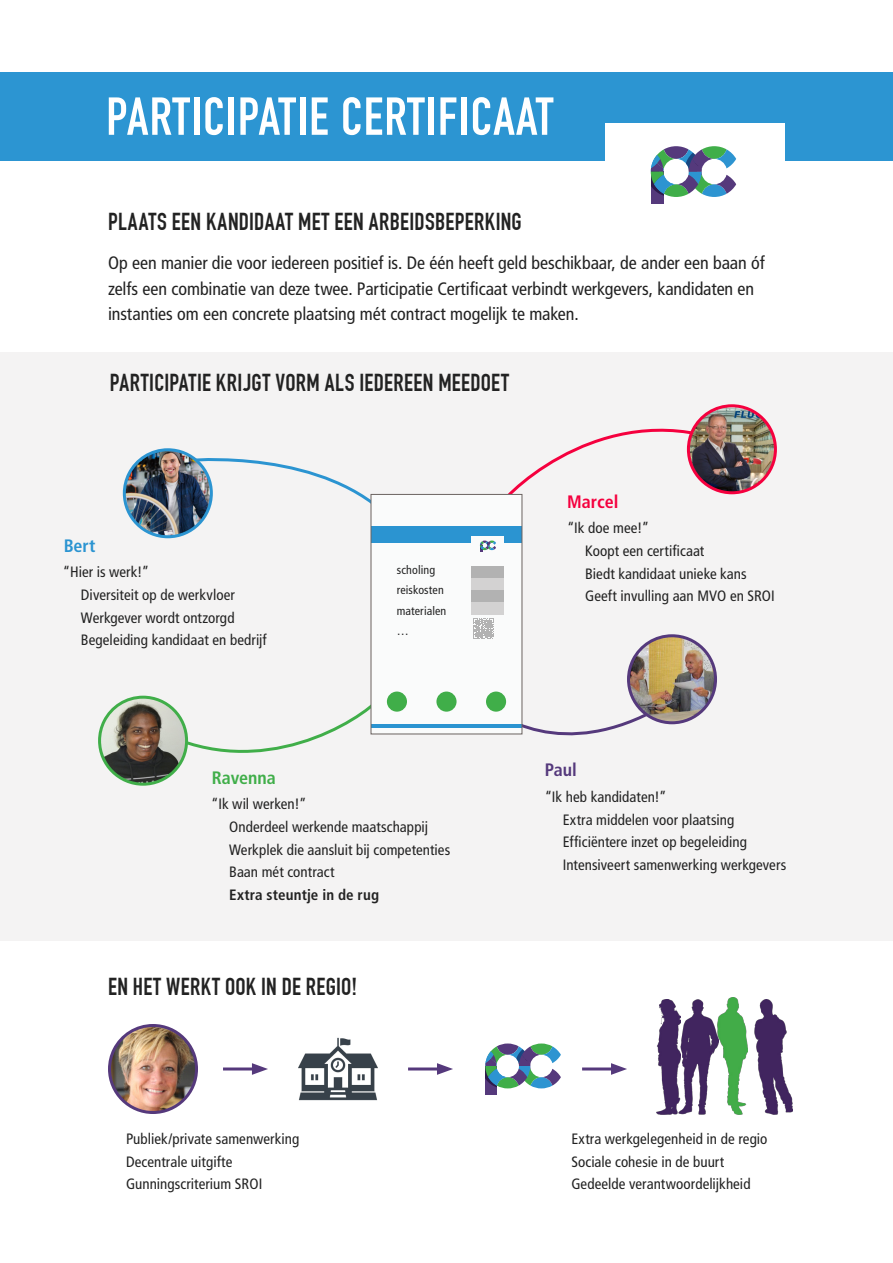
<style>
.page{position:relative;width:893px;height:1263px;background:#fff}
.page>*{position:absolute;margin:0;border:0;box-sizing:border-box;transform-origin:0 0}
.Chapter_Title{font:700 52.5px "DIN Condensed";letter-spacing:.025em;color:#fff}
.Header_1{font:700 24px "DIN Condensed";letter-spacing:.02em;color:#222}
.Paragraaf{font:condensed 18px/25.5px "Frutiger LT Std";letter-spacing:-.005em;color:#222}
.Paragraaf-2{font:700 condensed 18px "Frutiger LT Std";color:#40ae49}
.Paragraaf-3{font:700 condensed 18px "Frutiger LT Std";color:#f5003e}
.Paragraaf-4{font:700 condensed 18px "Frutiger LT Std";color:#2b94d1}
.Paragraaf-5{font:700 condensed 18px "Frutiger LT Std";color:#55397c}
.Small_Quote{font:condensed 15px "Frutiger LT Std";letter-spacing:.005em;color:#222}
.t1{font:700 condensed 15px "Frutiger LT Std";letter-spacing:.01em;color:#222}
.Small_Quote-2{font:condensed 12px "Frutiger LT Std";letter-spacing:.01em;color:#222}
</style>
<div class="page">
<div style="left:0;top:72px;width:893px;height:88px;background:#2c95d2"></div>
<div style="left:606px;top:123px;width:179px;height:68px;background:#fff"></div>
<svg style="left:714px;top:175px;width:22px;height:19px"></svg>
<div style="left:651px;top:172px;width:12px;height:32px;background:#55397c"></div>
<svg style="left:651px;top:146px;width:75px;height:51px"></svg>
<svg style="left:692px;top:149px;width:22px;height:19px"></svg>
<svg style="left:714px;top:149px;width:22px;height:19px"></svg>
<div style="left:0;top:352px;width:893px;height:589px;background:#f4f3f3"></div>
<div style="left:371px;top:494px;width:151px;height:240px;background:#fafbfb"></div>
<div style="left:371px;top:526px;width:151px;height:16px;background:#2b94d1"></div>
<hr style="left:371px;top:724px;width:151px;height:4px;background:#2b94d1">
<div style="left:472px;top:536px;width:32px;height:12px;background:#fafbfb"></div>
<svg style="left:480px;top:540px;width:16px;height:11px"></svg>
<div style="left:472px;top:566px;width:32px;height:12px;background:#b2b2b2"></div>
<div style="left:472px;top:578px;width:32px;height:12px;background:#d3d2d2"></div>
<div style="left:472px;top:590px;width:32px;height:12px;background:#b2b2b2"></div>
<div style="left:472px;top:602px;width:32px;height:12px;background:#d3d2d2"></div>
<div style="left:387px;top:691px;width:20px;height:21px;background:#40ae49;border-radius:50%"></div>
<div style="left:436px;top:691px;width:21px;height:21px;background:#40ae49;border-radius:50%"></div>
<svg style="left:122px;top:448px;width:263px;height:92px"></svg>
<svg style="left:98px;top:692px;width:288px;height:94px"></svg>
<svg style="left:493px;top:404px;width:284px;height:110px"></svg>
<svg style="left:473px;top:618px;width:244px;height:118px"></svg>
<img style="left:108px;top:1024px;width:90px;height:90px">
<img style="left:656px;top:999px;width:22px;height:115px">
<img style="left:678px;top:999px;width:40px;height:115px">
<img style="left:718px;top:997px;width:29px;height:117px">
<img style="left:754px;top:999px;width:38px;height:115px">
<svg style="left:541px;top:1069px;width:20px;height:16px"></svg>
<div style="left:485px;top:1066px;width:11px;height:28px;background:#55397c"></div>
<svg style="left:485px;top:1043px;width:67px;height:45px"></svg>
<svg style="left:522px;top:1046px;width:19px;height:17px"></svg>
<svg style="left:541px;top:1046px;width:20px;height:17px"></svg>
<hr style="left:408px;top:1067px;width:35px;height:3px;background:#55397c">
<svg style="left:437px;top:1063px;width:16px;height:12px"></svg>
<hr style="left:582px;top:1067px;width:35px;height:3px;background:#55397c">
<svg style="left:611px;top:1063px;width:16px;height:12px"></svg>
<img style="left:298px;top:1037px;width:80px;height:64px">
<hr style="left:223px;top:1067px;width:35px;height:3px;background:#55397c">
<svg style="left:252px;top:1063px;width:16px;height:12px"></svg>
<p class="Chapter_Title" style="left:106px;top:86px;width:448px">PARTICIPATIE CERTIFICAAT</p>
<p class="Header_1" style="left:108px;top:208px;width:415px">PLAATS EEN KANDIDAAT MET EEN ARBEIDSBEPERKING</p>
<p class="Paragraaf" style="left:108px;top:250px;width:658px">Op een manier die voor iedereen positief is. De één heeft geld beschikbaar, de ander een baan óf zelfs een combinatie van deze twee. Participatie Certificaat verbindt werkgevers, kandidaten en instanties om een concrete plaatsing mét contract mogelijk te maken.</p>
<p class="Header_1" style="left:110px;top:368px;width:401px">PARTICIPATIE KRIJGT VORM ALS IEDEREEN MEEDOET</p>
<p class="Paragraaf-4" style="left:64px;top:535px;width:33px">Bert</p>
<p class="Small_Quote" style="left:63px;top:563px;width:88px">“Hier is werk!”</p>
<p class="Small_Quote" style="left:81px;top:586px;width:155px">Diversiteit op de werkvloer</p>
<p class="Small_Quote" style="left:81px;top:609px;width:155px">Werkgever wordt ontzorgd</p>
<p class="Small_Quote" style="left:81px;top:631px;width:187px">Begeleiding kandidaat en bedrijf</p>
<p class="Small_Quote-2" style="left:397px;top:563px;width:40px">scholing</p>
<p class="Small_Quote-2" style="left:397px;top:583px;width:49px">reiskosten</p>
<p class="Small_Quote-2" style="left:397px;top:603px;width:51px">materialen</p>
<p class="Small_Quote-2" style="left:397px;top:624px;width:13px">…</p>
<p class="Paragraaf-3" style="left:567px;top:491px;width:53px">Marcel</p>
<p class="Small_Quote" style="left:567px;top:519px;width:84px">“Ik doe mee!”</p>
<p class="Small_Quote" style="left:585px;top:542px;width:121px">Koopt een certificaat</p>
<p class="Small_Quote" style="left:585px;top:565px;width:163px">Biedt kandidaat unieke kans</p>
<p class="Small_Quote" style="left:585px;top:587px;width:191px">Geeft invulling aan MVO en SROI</p>
<p class="Paragraaf-2" style="left:212px;top:767px;width:66px">Ravenna</p>
<p class="Small_Quote" style="left:211px;top:795px;width:97px">“Ik wil werken!”</p>
<p class="Small_Quote" style="left:229px;top:818px;width:200px">Onderdeel werkende maatschappij</p>
<p class="Small_Quote" style="left:229px;top:841px;width:223px">Werkplek die aansluit bij competenties</p>
<p class="Small_Quote" style="left:229px;top:863px;width:107px">Baan mét contract</p>
<p class="t1" style="left:229px;top:886px;width:151px">Extra steuntje in de rug</p>
<p class="Header_1" style="left:108px;top:972px;width:251px">EN HET WERKT OOK IN DE REGIO!</p>
<p class="Paragraaf-5" style="left:545px;top:759px;width:34px">Paul</p>
<p class="Small_Quote" style="left:545px;top:787px;width:124px">“Ik heb kandidaten!”</p>
<p class="Small_Quote" style="left:563px;top:811px;width:173px">Extra middelen voor plaatsing</p>
<p class="Small_Quote" style="left:563px;top:833px;width:186px">Efficiëntere inzet op begeleiding</p>
<p class="Small_Quote" style="left:563px;top:856px;width:225px">Intensiveert samenwerking werkgevers</p>
<p class="Small_Quote" style="left:126px;top:1130px;width:175px">Publiek/private samenwerking</p>
<p class="Small_Quote" style="left:126px;top:1153px;width:108px">Decentrale uitgifte</p>
<p class="Small_Quote" style="left:126px;top:1175px;width:138px">Gunningscriterium SROI</p>
<p class="Small_Quote" style="left:571px;top:1130px;width:198px">Extra werkgelegenheid in de regio</p>
<p class="Small_Quote" style="left:571px;top:1153px;width:154px">Sociale cohesie in de buurt</p>
<p class="Small_Quote" style="left:571px;top:1175px;width:181px">Gedeelde verantwoordelijkheid</p>
</div>
